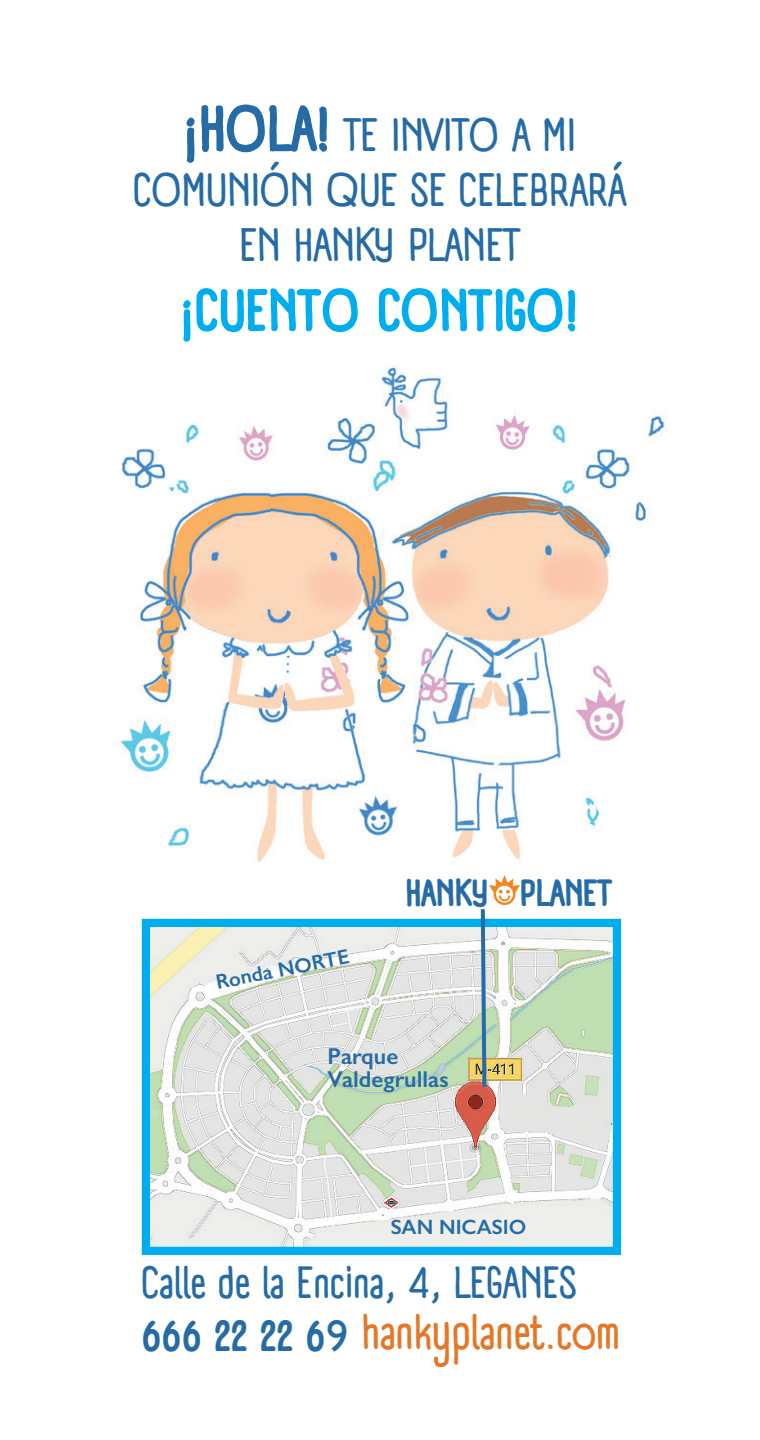
<style>
.page{position:relative;width:760px;height:1440px;background:#fff}
.page>*{position:absolute;margin:0;border:0;box-sizing:border-box;transform-origin:0 0}
.t1{font:700 condensed 58.4px "Panforte";color:#00aeef}
.t2{font:condensed 48px "Panforte";color:#e47828}
.t3{font:condensed 45.6px/54.8px "Panforte";color:#256ba6;text-align:center}
.t4{font:condensed 44px "Panforte";color:#256ba6}
.t5{font:700 condensed 37.2px "Panforte";color:#256ba6}
.t6{font:600 23.2px/23.2px "Gill Sans";color:#256ba6}
.t7{font:600 20.8px "Gill Sans";color:#256ba6}
.s1{font-weight:700;font-size:63.2px}
.s2{font-weight:700;font-size:44px;color:#256ba6}
.s3{font-family:"Gill Sans";font-stretch:normal;font-size:44px;color:#256ba6}
</style>
<div class="page">
<img style="left:120px;top:367px;width:546px;height:496px">
<img style="left:490px;top:876px;width:29px;height:28px">
<img style="left:151px;top:928px;width:461px;height:318px">
<div style="left:142px;top:919px;width:479px;height:336px;border:8px solid #00aeef"></div>
<svg style="left:400px;top:909px;width:218px;height:182px"></svg>
<p class="t3" style="left:133px;top:109px;width:494px"><span class="s1">¡HOLA!</span> TE INVITO A MI<br>COMUNIÓN QUE SE CELEBRARÁ<br>EN HANKY PLANET</p>
<p class="t1" style="left:181px;top:272px;width:400px">¡CUENTO CONTIGO!</p>
<p class="t7" style="left:214px;top:970px;width:137px;rotate:-11deg">Ronda NORTE</p>
<p class="t5" style="left:405px;top:868px;width:209px">HANKY PLANET</p>
<p class="t6" style="left:327px;top:1044px;width:123px">Parque<br>Valdegrullas</p>
<p class="t7" style="left:391px;top:1214px;width:137px">SAN NICASIO</p>
<p class="t4" style="left:142px;top:1253px;width:437px">Calle de la Encina, 4, LEGANES</p>
<p class="t2" style="left:142px;top:1300px;width:480px"><span class="s2">666 22 22 6</span><span class="s3">9</span> hankyplanet.com</p>
</div>
